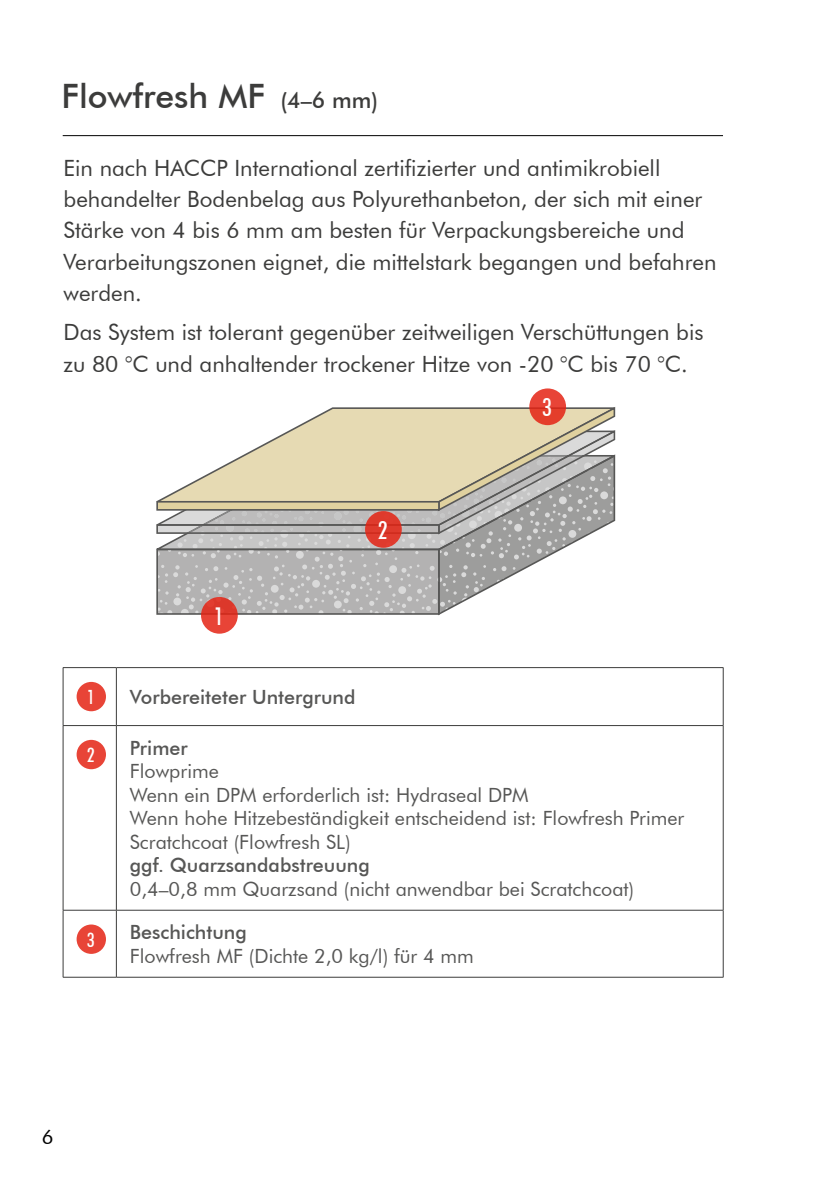
<style>
.page{position:relative;width:840px;height:1191px;background:#fff}
.page>*{position:absolute;margin:0;border:0;box-sizing:border-box;transform-origin:0 0}
.t1{font:500 33.6px "Futura BT";color:#3c3c3b}
.t2{font:500 condensed 24.4px "Futura BT";color:#fff}
.t3{font:22.4px/31.4px "Futura BT";color:#3c3c3b}
.t4{font:20px "Futura BT";color:#000}
.t5{font:19.6px/23.6px "Futura BT";color:#575756}
.t6{font:500 19.6px "Futura BT";color:#575756}
.t7{font:500 condensed 19.6px "Futura BT";color:#fff}
.s1{font-size:22.4px}
</style>
<div class="page">
<svg style="left:156px;top:407px;width:459px;height:208px"></svg>
<svg style="left:201px;top:597px;width:37px;height:36px"></svg>
<svg style="left:365px;top:511px;width:36px;height:37px"></svg>
<svg style="left:529px;top:388px;width:36px;height:37px"></svg>
<svg style="left:64px;top:668px;width:658px;height:309px"></svg>
<hr style="left:63px;top:667px;width:53px;height:1px;background:#3c3c3b">
<hr style="left:63px;top:668px;width:1px;height:57px;background:#3c3c3b">
<hr style="left:116px;top:667px;width:607px;height:1px;background:#3c3c3b">
<hr style="left:116px;top:668px;width:1px;height:57px;background:#3c3c3b">
<hr style="left:722px;top:668px;width:1px;height:57px;background:#3c3c3b">
<hr style="left:63px;top:725px;width:53px;height:1px;background:#3c3c3b">
<hr style="left:63px;top:726px;width:1px;height:184px;background:#3c3c3b">
<hr style="left:116px;top:725px;width:607px;height:1px;background:#3c3c3b">
<hr style="left:116px;top:726px;width:1px;height:184px;background:#3c3c3b">
<hr style="left:722px;top:726px;width:1px;height:184px;background:#3c3c3b">
<hr style="left:63px;top:910px;width:53px;height:1px;background:#3c3c3b">
<hr style="left:63px;top:910px;width:1px;height:67px;background:#3c3c3b">
<hr style="left:116px;top:910px;width:607px;height:1px;background:#3c3c3b">
<hr style="left:116px;top:910px;width:1px;height:67px;background:#3c3c3b">
<hr style="left:722px;top:910px;width:1px;height:67px;background:#3c3c3b">
<hr style="left:63px;top:977px;width:53px;height:1px;background:#3c3c3b">
<hr style="left:116px;top:977px;width:607px;height:1px;background:#3c3c3b">
<div style="left:77px;top:682px;width:29px;height:29px;background:#e84437;border-radius:50%"></div>
<div style="left:77px;top:740px;width:29px;height:29px;background:#e84437;border-radius:50%"></div>
<div style="left:77px;top:924px;width:29px;height:30px;background:#e84437;border-radius:50%"></div>
<hr style="left:63px;top:135px;width:659px;height:1px;background:#000">
<h1 class="t1" style="left:61px;top:76px;width:318px">Flowfresh MF <span class="s1">(4–6 mm)</span></h1>
<p class="t3" style="left:63px;top:152px;width:654px">Ein nach HACCP International zertifizierter und antimikrobiell behandelter Bodenbelag aus Polyurethanbeton, der sich mit einer Stärke von 4 bis 6 mm am besten für Verpackungsbereiche und Verarbeitungszonen eignet, die mittelstark begangen und befahren werden.</p>
<p class="t3" style="left:63px;top:316px;width:641px">Das System ist tolerant gegenüber zeitweiligen Verschüttungen bis zu 80 °C und anhaltender trockener Hitze von -20 °C bis 70 °C.</p>
<p class="t2" style="left:214px;top:601px;width:11px">1</p>
<p class="t2" style="left:378px;top:515px;width:11px">2</p>
<p class="t2" style="left:542px;top:392px;width:11px">3</p>
<p class="t7" style="left:87px;top:685px;width:9px">1</p>
<p class="t6" style="left:130px;top:685px;width:227px">Vorbereiteter Untergrund</p>
<p class="t7" style="left:87px;top:743px;width:9px">2</p>
<p class="t6" style="left:130px;top:736px;width:59px">Primer</p>
<p class="t5" style="left:130px;top:759px;width:555px">Flowprime<br>Wenn ein DPM erforderlich ist: Hydraseal DPM<br>Wenn hohe Hitzebeständigkeit entscheidend ist: Flowfresh Primer Scratchcoat (Flowfresh SL)</p>
<p class="t6" style="left:130px;top:853px;width:241px">ggf. Quarzsandabstreuung</p>
<p class="t5" style="left:130px;top:877px;width:505px">0,4–0,8 mm Quarzsand (nicht anwendbar bei Scratchcoat)</p>
<p class="t7" style="left:87px;top:927px;width:9px">3</p>
<p class="t6" style="left:130px;top:920px;width:118px">Beschichtung</p>
<p class="t5" style="left:130px;top:944px;width:345px">Flowfresh MF (Dichte 2,0 kg/l) für 4 mm</p>
<p class="t4" style="left:42px;top:1124px;width:13px">6</p>
</div>
